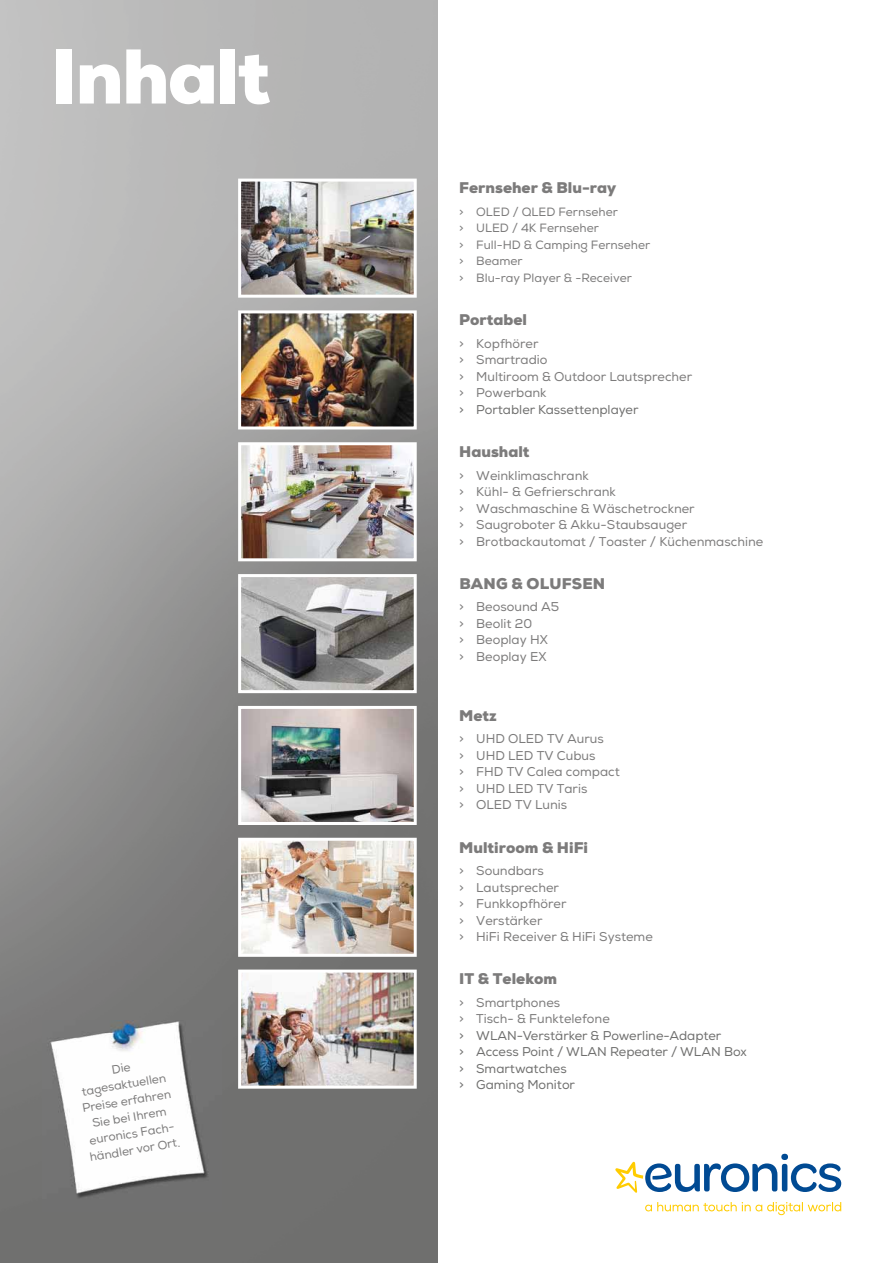
<style>
.page{position:relative;width:893px;height:1263px;background:#fff}
.page>*{position:absolute;margin:0;border:0;box-sizing:border-box;transform-origin:0 0}
.t1{font:900 75px "Euronics";letter-spacing:-.02em;color:#fff}
.t2{font:900 15px "Euronics";color:#7c7b7b}
.t3{font:12.75px/16.5px "Euronics";color:#7c7b7b}
.t4{font:12.75px/16.5px "Euronics";color:#6f6f6e}
.t5{font:12px/16.5px "Euronics";color:#7c7b7b}
</style>
<div class="page">
<img style="left:242px;top:710px;width:171px;height:111px">
<div style="left:238px;top:706px;width:179px;height:119px;border:3px solid #fff"></div>
<svg style="left:645px;top:1202px;width:196px;height:13px"></svg>
<svg style="left:615px;top:1154px;width:226px;height:39px"></svg>
<img style="left:242px;top:183px;width:171px;height:111px">
<div style="left:238px;top:179px;width:179px;height:119px;border:3px solid #fff"></div>
<img style="left:242px;top:842px;width:171px;height:111px">
<div style="left:238px;top:838px;width:179px;height:119px;border:3px solid #fff"></div>
<img style="left:242px;top:314px;width:171px;height:111px">
<div style="left:238px;top:310px;width:179px;height:119px;border:3px solid #fff"></div>
<img style="left:242px;top:973px;width:171px;height:111px">
<div style="left:238px;top:969px;width:179px;height:119px;border:3px solid #fff"></div>
<img style="left:242px;top:446px;width:171px;height:111px">
<div style="left:238px;top:442px;width:179px;height:119px;border:3px solid #fff"></div>
<img style="left:242px;top:578px;width:171px;height:111px">
<div style="left:238px;top:574px;width:179px;height:119px;border:3px solid #fff"></div>
<img style="left:43px;top:1020px;width:178px;height:192px">
<h1 class="t1" style="left:51px;top:34px;width:221px">Inhalt</h1>
<p class="t5" style="left:74px;top:1070px;width:93px;text-align:center;rotate:-10deg">Die tagesaktuellen<br>Preise erfahren<br>Sie bei Ihrem euronics Fach&shy;händler vor Ort.</p>
<p class="t2" style="left:459px;top:179px;width:158px">Fernseher &amp; Blu-ray</p>
<p class="t5" style="left:459px;top:205px;width:192px">&gt; OLED / QLED Fernseher<br>&gt; ULED / 4K Fernseher<br>&gt; Full-HD &amp; Camping Fernseher &gt; Beamer<br>&gt; Blu-ray Player &amp; -Receiver</p>
<p class="t2" style="left:459px;top:311px;width:69px">Portabel</p>
<p class="t3" style="left:459px;top:337px;width:234px">&gt; Kopfhörer<br>&gt; Smartradio<br>&gt; Multiroom &amp; Outdoor Lautsprecher &gt; Powerbank</p>
<p class="t4" style="left:459px;top:403px;width:181px">&gt; Portabler Kassettenplayer</p>
<p class="t2" style="left:459px;top:443px;width:72px">Haushalt</p>
<p class="t3" style="left:459px;top:469px;width:305px">&gt; Weinklimaschrank<br>&gt; Kühl- &amp; Gefrierschrank<br>&gt; Waschmaschine &amp; Wäschetrockner<br>&gt; Saugroboter &amp; Akku-Staubsauger<br>&gt; Brotbackautomat / Toaster / Küchenmaschine</p>
<p class="t2" style="left:459px;top:575px;width:147px">BANG &amp; OLUFSEN</p>
<p class="t3" style="left:459px;top:601px;width:101px">&gt; Beosound A5 &gt; Beolit 20<br>&gt; Beoplay HX<br>&gt; Beoplay EX</p>
<p class="t2" style="left:459px;top:707px;width:39px">Metz</p>
<p class="t3" style="left:459px;top:733px;width:162px">&gt; UHD OLED TV Aurus<br>&gt; UHD LED TV Cubus<br>&gt; FHD TV Calea compact &gt; UHD LED TV Taris<br>&gt; OLED TV Lunis</p>
<p class="t2" style="left:459px;top:838px;width:130px">Multiroom &amp; HiFi</p>
<p class="t3" style="left:459px;top:864px;width:195px">&gt; Soundbars<br>&gt; Lautsprecher<br>&gt; Funkkopfhörer<br>&gt; Verstärker<br>&gt; HiFi Receiver &amp; HiFi Systeme</p>
<p class="t2" style="left:459px;top:970px;width:99px">IT &amp; Telekom</p>
<p class="t3" style="left:459px;top:996px;width:152px">&gt; Smartphones<br>&gt; Tisch- &amp; Funktelefone</p>
<p class="t4" style="left:459px;top:1029px;width:289px">&gt; WLAN-Verstärker &amp; Powerline-Adapter<br>&gt; Access Point / WLAN Repeater / WLAN Box &gt; Smartwatches<br>&gt; Gaming Monitor</p>
</div>
